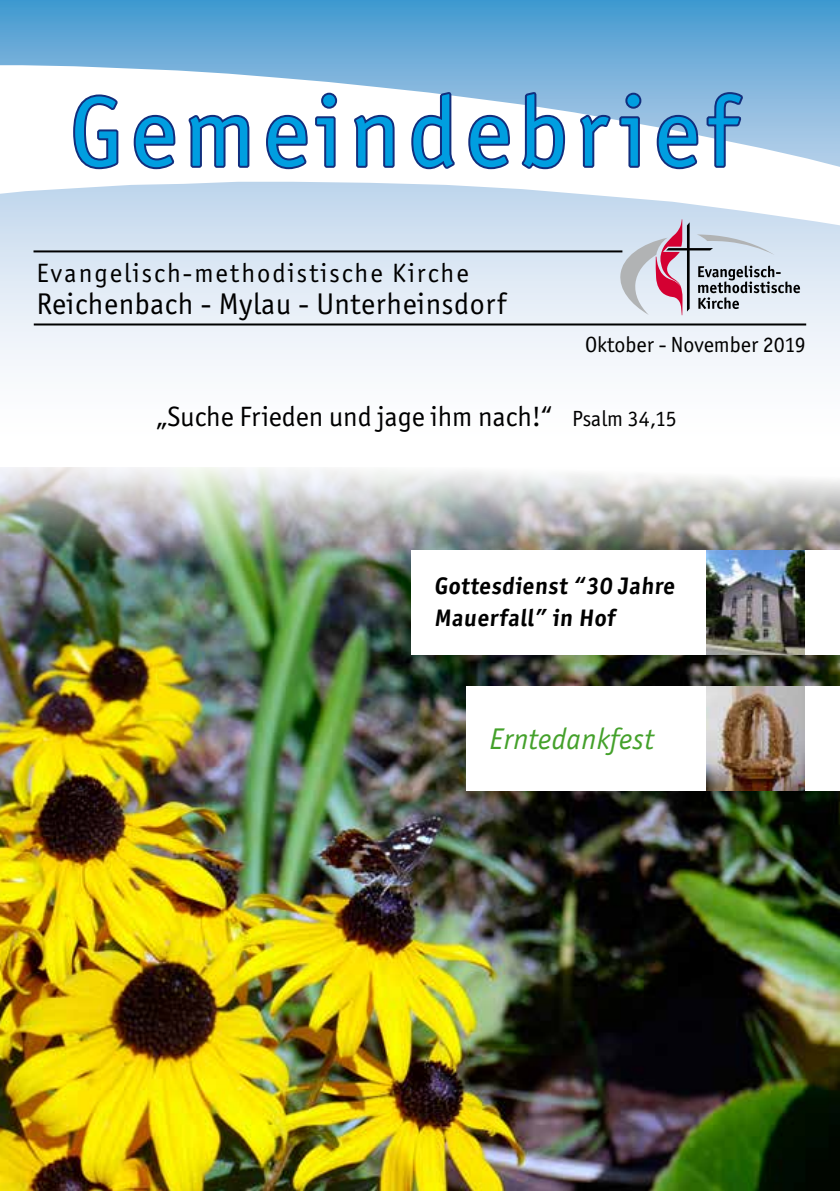
<style>
.page{position:relative;width:840px;height:1191px;background:#fff}
.page>*{position:absolute;margin:0;border:0;box-sizing:border-box;transform-origin:0 0}
.t1{font:99px "Officina Sans ITC Std";letter-spacing:.075em;color:#009ee0}
.t2{font:30px "Officina Sans ITC Std";letter-spacing:.02em;color:#000}
.t3{font:italic 30px "Officina Sans ITC Std";letter-spacing:.01em;color:#44a12b}
.t4{font:28px "Officina Sans ITC Std";color:#000}
.t5{font:26.6px "Officina Sans ITC Std";letter-spacing:.075em;color:#000}
.t6{font:700 24px/32px "Officina Sans ITC Std";color:#000}
.t7{font:22px "Officina Sans ITC Std";color:#000}
.s1{font-size:22px}
</style>
<div class="page">
<svg style="left:0;top:0;width:839px;height:366px"></svg>
<svg style="left:0;top:65px;width:839px;height:160px"></svg>
<svg style="left:71px;top:92px;width:49px;height:79px"></svg>
<svg style="left:132px;top:113px;width:45px;height:58px"></svg>
<svg style="left:186px;top:113px;width:65px;height:57px"></svg>
<svg style="left:264px;top:91px;width:75px;height:80px"></svg>
<svg style="left:352px;top:102px;width:44px;height:68px"></svg>
<svg style="left:409px;top:90px;width:47px;height:81px"></svg>
<svg style="left:466px;top:113px;width:45px;height:58px"></svg>
<svg style="left:519px;top:91px;width:47px;height:81px"></svg>
<svg style="left:576px;top:91px;width:67px;height:79px"></svg>
<svg style="left:654px;top:90px;width:90px;height:81px"></svg>
<svg style="left:620px;top:219px;width:179px;height:96px;background:#c6c4d1"></svg>
<hr style="left:33px;top:250px;width:589px;height:2px;background:#000">
<hr style="left:34px;top:323px;width:771px;height:2px;background:#000">
<img style="left:0;top:468px;width:839px;height:723px">
<div style="left:411px;top:550px;width:428px;height:104px;background:#fff"></div>
<img style="left:706px;top:550px;width:98px;height:104px">
<div style="left:466px;top:686px;width:373px;height:104px;background:#fff"></div>
<img style="left:706px;top:686px;width:98px;height:104px">
<h1 class="t1" style="left:70px;top:75px;width:667px">Gemeindebrief</h1>
<p class="t5" style="left:36px;top:257px;width:433px">Evangelisch-methodistische Kirche</p>
<p class="t2" style="left:36px;top:286px;width:471px">Reichenbach - Mylau - Unterheinsdorf</p>
<p class="t7" style="left:584px;top:332px;width:222px">Oktober - November 2019</p>
<p class="t4" style="left:156px;top:400px;width:522px">„Suche Frieden und jage ihm nach!“ <span class="s1">Psalm 34,15</span></p>
<p class="t6" style="left:434px;top:570px;width:245px">Gottesdienst “30 Jahre<br>Mauerfall” in Hof</p>
<p class="t3" style="left:489px;top:721px;width:166px">Erntedankfest</p>
</div>
